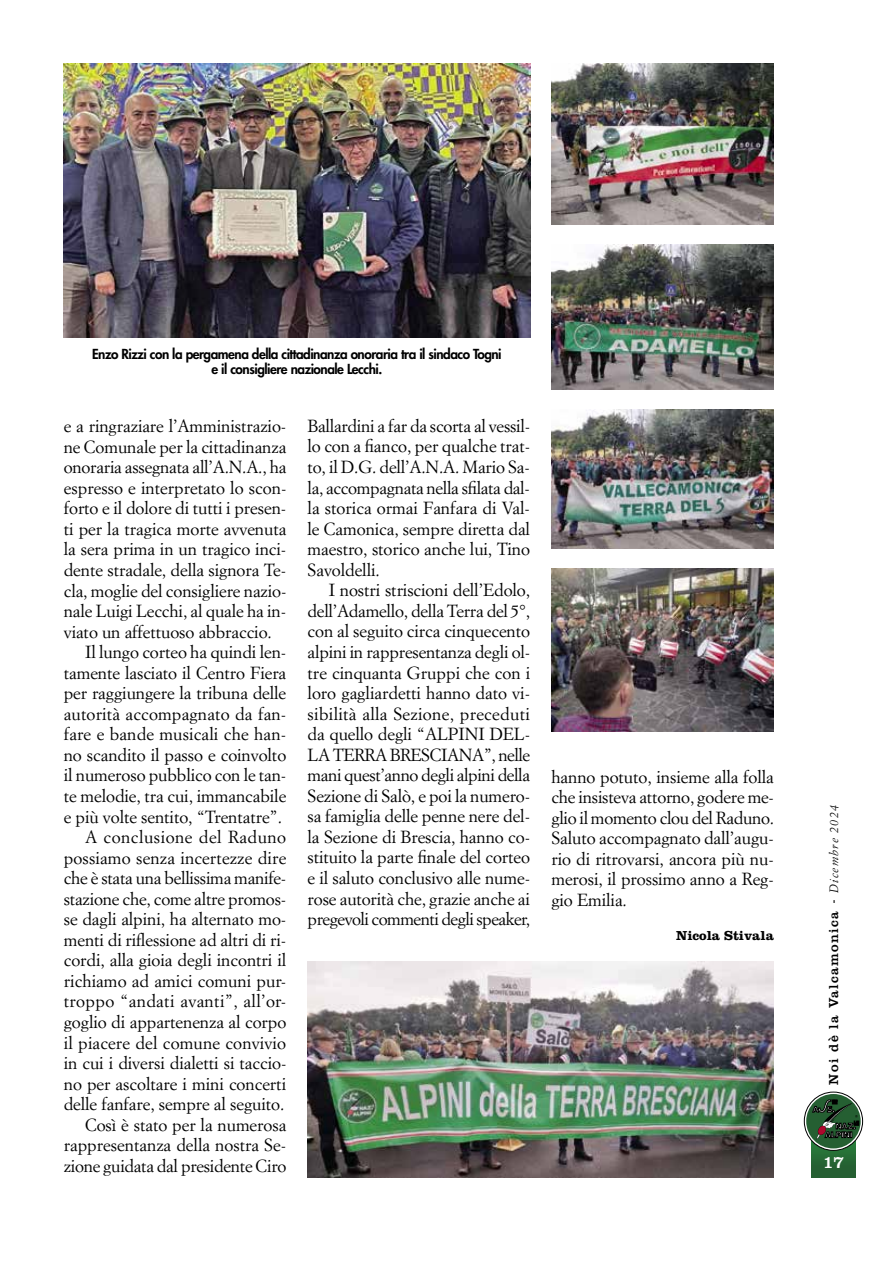
<style>
.page{position:relative;width:893px;height:1263px;background:#fff}
.page>*{position:absolute;margin:0;border:0;box-sizing:border-box;transform-origin:0 0}
.t1{font:18px "Clarendon LT Std";color:#fff}
.t2{font:17.25px/20.5px "Simoncini Garamond Std";letter-spacing:-.005em;color:#000;text-align:justify}
.t3{font:17.25px "Simoncini Garamond Std";letter-spacing:.02em;color:#000}
.t4{font:17.25px "Simoncini Garamond Std";letter-spacing:.03em;color:#000}
.t5{font:800 13.5px/15px "Futura Std";letter-spacing:-.035em;color:#000;text-align:center}
.t6{font:13.5px "Clarendon LT Std";letter-spacing:.1em;color:#000}
.t7{font:700 13.5px "Clarendon LT Std";letter-spacing:-.005em;color:#000}
.s1{font-family:"Trebuchet MS"}
.s2{font-family:"Simoncini Garamond Std";font-style:italic;font-size:12px}
</style>
<div class="page">
<svg style="left:812px;top:1141px;width:43px;height:37px"></svg>
<svg style="left:804px;top:1092px;width:59px;height:58px"></svg>
<div style="left:804px;top:1092px;width:59px;height:58px;border:1px solid #000;border-radius:50%"></div>
<div style="left:806px;top:1094px;width:55px;height:54px;background:#255f32;border-radius:50%"></div>
<svg style="left:812px;top:1100px;width:47px;height:39px"></svg>
<img style="left:64px;top:64px;width:466px;height:273px">
<img style="left:551px;top:64px;width:223px;height:160px">
<img style="left:551px;top:244px;width:223px;height:145px">
<img style="left:551px;top:410px;width:223px;height:138px">
<img style="left:551px;top:569px;width:223px;height:162px">
<img style="left:308px;top:962px;width:466px;height:216px">
<p class="t5" style="left:92px;top:346px;width:411px">Enzo Rizzi con la pergamena della cittadinanza onoraria tra il sindaco Togni e il consigliere nazionale Lecchi.</p>
<p class="t2" style="left:64px;top:415px;width:224px">e a ringraziare l’Amministrazio-</p>
<p class="t2" style="left:64px;top:436px;width:224px">ne Comunale per la cittadinanza</p>
<p class="t2" style="left:64px;top:456px;width:224px">onoraria assegnata all’A.N.A., ha</p>
<p class="t2" style="left:64px;top:477px;width:224px">espresso e interpretato lo scon-</p>
<p class="t2" style="left:64px;top:498px;width:224px">forto e il dolore di tutti i presen-</p>
<p class="t2" style="left:64px;top:518px;width:224px">ti per la tragica morte avvenuta</p>
<p class="t2" style="left:64px;top:539px;width:224px">la sera prima in un tragico inci-</p>
<p class="t2" style="left:64px;top:559px;width:224px">dente stradale, della signora Te-</p>
<p class="t2" style="left:64px;top:580px;width:224px">cla, moglie del consigliere nazio-</p>
<p class="t2" style="left:64px;top:600px;width:224px">nale Luigi Lecchi, al quale ha in-</p>
<p class="t2" style="left:64px;top:621px;width:210px">viato un affettuoso abbraccio.</p>
<p class="t2" style="left:85px;top:641px;width:203px">Il lungo corteo ha quindi len-</p>
<p class="t2" style="left:64px;top:662px;width:224px">tamente lasciato il Centro Fiera</p>
<p class="t2" style="left:64px;top:682px;width:224px">per raggiungere la tribuna delle</p>
<p class="t2" style="left:64px;top:703px;width:224px">autorità accompagnato da fan-</p>
<p class="t2" style="left:64px;top:724px;width:224px">fare e bande musicali che han-</p>
<p class="t2" style="left:64px;top:744px;width:224px">no scandito il passo e coinvolto</p>
<p class="t2" style="left:64px;top:765px;width:224px">il numeroso pubblico con le tan-</p>
<p class="t2" style="left:64px;top:785px;width:224px">te melodie, tra cui, immancabile</p>
<p class="t2" style="left:64px;top:806px;width:220px">e più volte sentito, “Trentatre”.</p>
<p class="t4" style="left:85px;top:826px;width:203px">A conclusione del Raduno</p>
<p class="t2" style="left:64px;top:847px;width:224px">possiamo senza incertezze dire</p>
<p class="t2" style="left:64px;top:867px;width:224px">che è stata una bellissima manife-</p>
<p class="t2" style="left:64px;top:888px;width:224px">stazione che, come altre promos-</p>
<p class="t2" style="left:64px;top:908px;width:224px">se dagli alpini, ha alternato mo-</p>
<p class="t2" style="left:64px;top:929px;width:224px">menti di riflessione ad altri di ri-</p>
<p class="t2" style="left:64px;top:950px;width:224px">cordi, alla gioia degli incontri il</p>
<p class="t2" style="left:64px;top:970px;width:224px">richiamo ad amici comuni pur-</p>
<p class="t3" style="left:64px;top:991px;width:224px">troppo “andati avanti”, all’or-</p>
<p class="t2" style="left:64px;top:1011px;width:224px">goglio di appartenenza al corpo</p>
<p class="t2" style="left:64px;top:1032px;width:224px">il piacere del comune convivio</p>
<p class="t2" style="left:64px;top:1052px;width:224px">in cui i diversi dialetti si taccio-</p>
<p class="t2" style="left:64px;top:1073px;width:224px">no per ascoltare i mini concerti</p>
<p class="t2" style="left:64px;top:1093px;width:222px">delle fanfare, sempre al seguito.</p>
<p class="t2" style="left:85px;top:1114px;width:203px">Così è stato per la numerosa</p>
<p class="t2" style="left:64px;top:1134px;width:224px">rappresentanza della nostra Se-</p>
<p class="t2" style="left:64px;top:1155px;width:224px">zione guidata dal presidente Ciro</p>
<p class="t2" style="left:308px;top:415px;width:224px">Ballardini a far da scorta al vessil&shy;lo con a fianco, per qualche trat&shy;to, il D.G. dell’A.N.A. Mario Sa&shy;la, accompagnata nella sfilata dal&shy;la storica ormai Fanfara di Val&shy;le Camonica, sempre diretta dal maestro, storico anche lui, Tino Savoldelli.</p>
<p class="t2" style="left:308px;top:580px;width:224px;text-indent:21px">I nostri striscioni dell’Edolo, dell’Adamello, della Terra del 5°, con al seguito circa cinquecento alpini in rappresentanza degli ol&shy;tre cinquanta Gruppi che con i loro gagliardetti hanno dato vi&shy;sibilità alla Sezione, preceduti da quello degli “ALPINI DEL-LA TERRA BRESCIANA”, nelle mani quest’anno degli alpini della Sezione di Salò, e poi la numero&shy;sa famiglia delle penne nere del&shy;la Sezione di Brescia, hanno co&shy;stituito la parte finale del corteo e il saluto conclusivo alle nume&shy;rose autorità che, grazie anche ai pregevoli commenti degli speaker,</p>
<p class="t2" style="left:551px;top:766px;width:224px">hanno potuto, insieme alla folla che insisteva attorno, godere me&shy;glio il momento clou del Raduno.<br>Saluto accompagnato dall’augu&shy;rio di ritrovarsi, ancora più nu&shy;merosi, il prossimo anno a Reg&shy;gio Emilia.</p>
<p class="t7" style="left:676px;top:927px;width:99px">Nicola Stivala</p>
<p class="t6" style="left:826px;top:1084px;width:281px;rotate:-90deg">Noi dè la Valcamonica <span class="s1">-</span> <span class="s2">Dicembre 2024</span></p>
<p class="t1" style="left:823px;top:1151px;width:23px">17</p>
</div>
